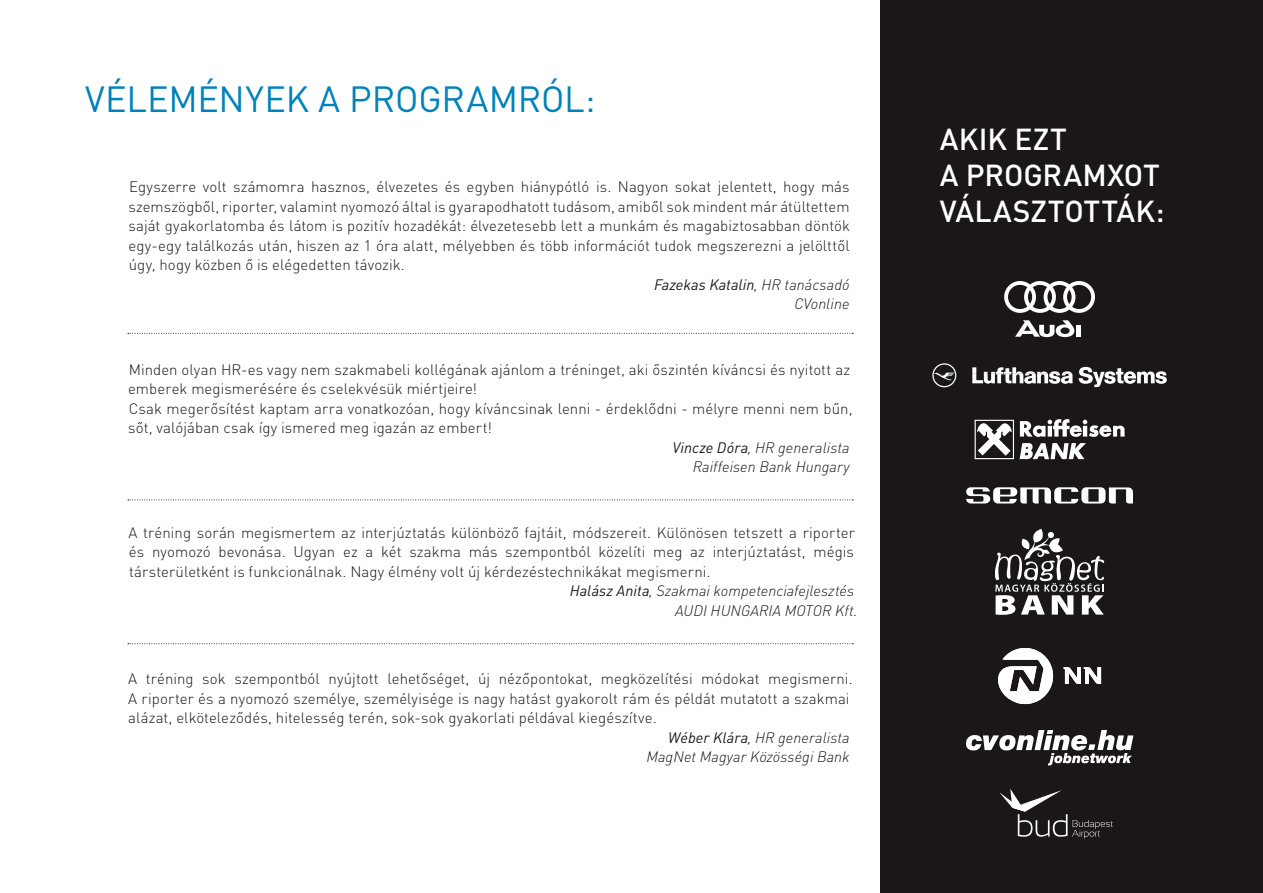
<style>
.page{position:relative;width:1263px;height:893px;background:#fff}
.page>*{position:absolute;margin:0;border:0;box-sizing:border-box;transform-origin:0 0}
.t1{font:36px "DIN Reg";letter-spacing:-.005em;color:#0082bb}
.t2{font:30px/36px "DIN Medium";letter-spacing:.01em;color:#fff}
.t3{font:15px/19.5px "DIN Light";letter-spacing:.005em;color:#1b1719;text-align:justify}
.t4{font:italic 15px "DIN Light";letter-spacing:.005em;color:#1b1719}
.t5{font:italic 15px "DIN Reg";color:#1b1719}
.s1{font-family:"DIN Light"}
.s2{font-family:"DIN Reg"}
</style>
<div class="page">
<div style="left:880px;top:0;width:383px;height:893px;background:#1b1719"></div>
<svg style="left:128px;top:643px;width:725px;height:1px"></svg>
<svg style="left:128px;top:499px;width:725px;height:1px"></svg>
<svg style="left:128px;top:333px;width:725px;height:1px"></svg>
<div style="left:1076px;top:325px;width:5px;height:12px;background:#fff"></div>
<svg style="left:1015px;top:320px;width:59px;height:17px"></svg>
<svg style="left:1004px;top:281px;width:91px;height:32px"></svg>
<svg style="left:932px;top:363px;width:24px;height:24px"></svg>
<svg style="left:972px;top:367px;width:195px;height:20px"></svg>
<svg style="left:974px;top:419px;width:150px;height:40px"></svg>
<svg style="left:995px;top:529px;width:109px;height:86px"></svg>
<svg style="left:998px;top:648px;width:103px;height:56px"></svg>
<svg style="left:966px;top:730px;width:167px;height:35px"></svg>
<svg style="left:966px;top:487px;width:167px;height:16px"></svg>
<svg style="left:999px;top:789px;width:114px;height:49px"></svg>
<h1 class="t1" style="left:85px;top:77px;width:512px">VÉLEMÉNYEK A PROGRAMRÓL:</h1>
<p class="t3" style="left:128px;top:177px;width:723px">Egyszerre volt számomra hasznos, élvezetes és egyben hiánypótló is. Nagyon sokat jelentett, hogy más szemszögből, riporter, valamint nyomozó által is gyarapodhatott tudásom, amiből sok mindent már átültettem saját gyakorlatomba és látom is pozitív hozadékát: élvezetesebb lett a munkám és magabiztosabban döntök egy-egy találkozás után, hiszen az 1 óra alatt, mélyebben és több információt tudok megszerezni a jelölttől úgy, hogy közben ő is elégedetten távozik.</p>
<p class="t5" style="left:654px;top:275px;width:197px">Fazekas Katalin<span class="s1">, HR tanácsadó</span></p>
<p class="t4" style="left:794px;top:294px;width:57px">CVonline</p>
<p class="t3" style="left:129px;top:359px;width:723px">Minden olyan HR-es vagy nem szakmabeli kollégának ajánlom a tréninget, aki őszintén kíváncsi és nyitott az</p>
<p class="t3" style="left:128px;top:379px;width:351px">emberek megismerésére és cselekvésük miértjeire!</p>
<p class="t3" style="left:129px;top:398px;width:725px">Csak megerősítést kaptam arra vonatkozóan, hogy kíváncsinak lenni - érdeklődni - mélyre menni nem bűn,</p>
<p class="t3" style="left:128px;top:418px;width:366px">sőt, valójában csak így ismered meg igazán az embert!</p>
<p class="t4" style="left:672px;top:438px;width:179px"><span class="s2">Vincze Dóra</span>, HR generalista</p>
<p class="t4" style="left:693px;top:458px;width:158px">Raiffeisen Bank Hungary</p>
<p class="t3" style="left:129px;top:522px;width:728px">A tréning során megismertem az interjúztatás különböző fajtáit, módszereit. Különösen tetszett a riporter</p>
<p class="t3" style="left:129px;top:542px;width:727px">és nyomozó bevonása. Ugyan ez a két szakma más szempontból közelíti meg az interjúztatást, mégis</p>
<p class="t3" style="left:129px;top:561px;width:583px">társterületként is funkcionálnak. Nagy élmény volt új kérdezéstechnikákat megismerni.</p>
<p class="t4" style="left:570px;top:581px;width:286px"><span class="s2">Halász Anita</span>, Szakmai kompetenciafejlesztés</p>
<p class="t4" style="left:675px;top:601px;width:184px">AUDI HUNGARIA MOTOR Kft.</p>
<p class="t3" style="left:128px;top:669px;width:726px">A tréning sok szempontból nyújtott lehetőséget, új nézőpontokat, megközelítési módokat megismerni.</p>
<p class="t3" style="left:128px;top:689px;width:723px">A riporter és a nyomozó személye, személyisége is nagy hatást gyakorolt rám és példát mutatott a szakmai</p>
<p class="t3" style="left:128px;top:708px;width:530px">alázat, elköteleződés, hitelesség terén, sok-sok gyakorlati példával kiegészítve.</p>
<p class="t4" style="left:668px;top:728px;width:183px"><span class="s2">Wéber Klára</span>, HR generalista</p>
<p class="t4" style="left:646px;top:748px;width:205px">MagNet Magyar Közösségi Bank</p>
<h2 class="t2" style="left:940px;top:120px;width:226px">AKIK EZT<br>A PROGRAMXOT<br>VÁLASZTOTTÁK:</h2>
</div>
